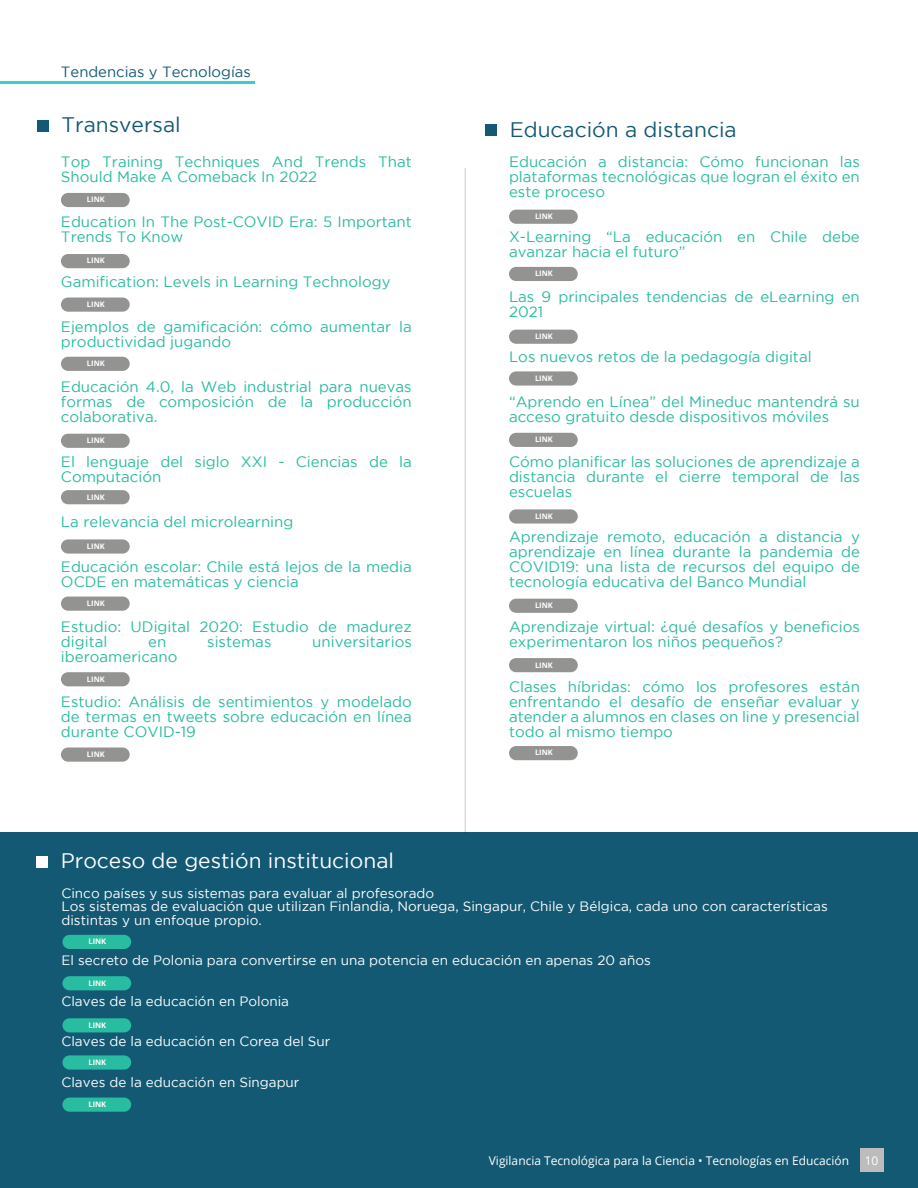
<style>
.page{position:relative;width:918px;height:1188px;background:#fff}
.page>*{position:absolute;margin:0;border:0;box-sizing:border-box;transform-origin:0 0}
.t1{font:21px "Gotham";color:#135973}
.t2{font:21px "Gotham";color:#fff}
.t3{font:15px/15px "Gotham";color:#28bca0}
.t4{font:14.85px "Gotham";color:#135973}
.t5{font:13.5px/13.5px "Gotham";color:#fff}
.t6{font:12px "Open Sans";color:#fff}
.t7{font:700 7.5px "Open Sans";color:#fff}
</style>
<div class="page">
<div style="left:0;top:833px;width:918px;height:355px;background:#135973"></div>
<div style="left:62px;top:976px;width:69px;height:14px;background:#28bca0;border-radius:7px"></div>
<div style="left:62px;top:1018px;width:69px;height:14px;background:#28bca0;border-radius:7px"></div>
<div style="left:62px;top:1055px;width:69px;height:15px;background:#28bca0;border-radius:7px"></div>
<div style="left:62px;top:1098px;width:69px;height:14px;background:#28bca0;border-radius:7px"></div>
<div style="left:37px;top:856px;width:11px;height:11px;background:#fff"></div>
<hr style="left:465px;top:168px;width:1px;height:666px;background:#001c17">
<div style="left:61px;top:193px;width:69px;height:14px;background:#939392;border-radius:7px"></div>
<div style="left:509px;top:210px;width:69px;height:14px;background:#939392;border-radius:7px"></div>
<div style="left:509px;top:267px;width:69px;height:14px;background:#939392;border-radius:7px"></div>
<div style="left:509px;top:330px;width:69px;height:14px;background:#939392;border-radius:7px"></div>
<div style="left:509px;top:371px;width:69px;height:15px;background:#939392;border-radius:7px"></div>
<div style="left:509px;top:433px;width:69px;height:14px;background:#939392;border-radius:7px"></div>
<div style="left:509px;top:509px;width:69px;height:15px;background:#939392;border-radius:7px"></div>
<div style="left:509px;top:599px;width:69px;height:14px;background:#939392;border-radius:7px"></div>
<div style="left:509px;top:658px;width:69px;height:14px;background:#939392;border-radius:7px"></div>
<div style="left:509px;top:746px;width:69px;height:14px;background:#939392;border-radius:7px"></div>
<div style="left:61px;top:254px;width:69px;height:14px;background:#939392;border-radius:7px"></div>
<div style="left:61px;top:298px;width:69px;height:14px;background:#939392;border-radius:7px"></div>
<div style="left:61px;top:357px;width:69px;height:14px;background:#939392;border-radius:7px"></div>
<div style="left:61px;top:434px;width:69px;height:14px;background:#939392;border-radius:7px"></div>
<div style="left:61px;top:490px;width:69px;height:14px;background:#939392;border-radius:7px"></div>
<div style="left:61px;top:539px;width:69px;height:15px;background:#939392;border-radius:7px"></div>
<div style="left:61px;top:597px;width:69px;height:14px;background:#939392;border-radius:7px"></div>
<div style="left:61px;top:672px;width:69px;height:14px;background:#939392;border-radius:7px"></div>
<div style="left:61px;top:748px;width:69px;height:14px;background:#939392;border-radius:7px"></div>
<hr style="left:0;top:81px;width:254px;height:3px;background:#34d2ca">
<div style="left:37px;top:120px;width:12px;height:11px;background:#135973"></div>
<div style="left:486px;top:125px;width:11px;height:11px;background:#135973"></div>
<div style="left:860px;top:1148px;width:24px;height:24px;background:#bcbcbc"></div>
<div style="left:62px;top:935px;width:69px;height:14px;background:#28bca0;border-radius:7px"></div>
<p class="t4" style="left:61px;top:63px;width:191px">Tendencias y Tecnologías</p>
<h1 class="t1" style="left:62px;top:113px;width:121px">Transversal</h1>
<p class="t3" style="left:61px;top:154px;width:352px">Top Training Techniques And Trends That<br>Should Make A Comeback In 2022</p>
<p class="t3" style="left:61px;top:214px;width:352px">Education In The Post-COVID Era: 5 Important<br>Trends To Know</p>
<p class="t3" style="left:61px;top:274px;width:331px">Gamification: Levels in Learning Technology</p>
<p class="t3" style="left:61px;top:319px;width:352px">Ejemplos de gamificación: cómo aumentar la productividad jugando</p>
<p class="t3" style="left:61px;top:379px;width:352px;text-align:justify">Educación 4.0, la Web industrial para nuevas formas de composición de la producción colaborativa.</p>
<p class="t3" style="left:61px;top:454px;width:352px">El lenguaje del siglo XXI - Ciencias de la<br>Computación</p>
<p class="t3" style="left:61px;top:514px;width:234px">La relevancia del microlearning</p>
<p class="t3" style="left:61px;top:559px;width:352px">Educación escolar: Chile está lejos de la media<br>OCDE en matemáticas y ciencia</p>
<p class="t3" style="left:61px;top:619px;width:352px">Estudio: UDigital 2020: Estudio de madurez digital</p>
<p class="t7" style="left:87px;top:194px;width:19px">LINK</p>
<p class="t7" style="left:87px;top:255px;width:19px">LINK</p>
<p class="t7" style="left:87px;top:299px;width:19px">LINK</p>
<p class="t7" style="left:87px;top:358px;width:19px">LINK</p>
<p class="t7" style="left:87px;top:435px;width:19px">LINK</p>
<p class="t7" style="left:87px;top:492px;width:19px">LINK</p>
<p class="t7" style="left:87px;top:541px;width:19px">LINK</p>
<p class="t7" style="left:87px;top:598px;width:19px">LINK</p>
<p class="t3" style="left:148px;top:634px;width:20px">en</p>
<p class="t3" style="left:207px;top:634px;width:66px">sistemas</p>
<p class="t3" style="left:312px;top:634px;width:101px">universitarios</p>
<p class="t3" style="left:61px;top:649px;width:118px">iberoamericano</p>
<p class="t3" style="left:61px;top:694px;width:352px;text-align:justify">Estudio: Análisis de sentimientos y modelado de termas en tweets sobre educación en línea durante COVID-19</p>
<p class="t7" style="left:87px;top:674px;width:19px">LINK</p>
<p class="t7" style="left:87px;top:749px;width:19px">LINK</p>
<h1 class="t2" style="left:61px;top:849px;width:335px">Proceso de gestión institucional</h1>
<h1 class="t1" style="left:510px;top:118px;width:229px">Educación a distancia</h1>
<p class="t3" style="left:509px;top:154px;width:352px;text-align:justify">Educación a distancia: Cómo funcionan las plataformas tecnológicas que logran el éxito en este proceso</p>
<p class="t3" style="left:509px;top:229px;width:352px">X-Learning “La educación en Chile debe avanzar hacia el futuro”</p>
<p class="t3" style="left:509px;top:289px;width:352px">Las 9 principales tendencias de eLearning en<br>2021</p>
<p class="t3" style="left:509px;top:349px;width:304px">Los nuevos retos de la pedagogía digital</p>
<p class="t3" style="left:509px;top:394px;width:352px">“Aprendo en Línea” del Mineduc mantendrá su acceso gratuito desde dispositivos móviles</p>
<p class="t3" style="left:509px;top:454px;width:352px;text-align:justify">Cómo planificar las soluciones de aprendizaje a distancia durante el cierre temporal de las escuelas</p>
<p class="t3" style="left:509px;top:529px;width:352px;text-align:justify">Aprendizaje remoto, educación a distancia y aprendizaje en línea durante la pandemia de COVID19: una lista de recursos del equipo de tecnología educativa del Banco Mundial</p>
<p class="t3" style="left:509px;top:619px;width:352px">Aprendizaje virtual: ¿qué desafíos y beneficios experimentaron los niños pequeños?</p>
<p class="t3" style="left:509px;top:679px;width:352px;text-align:justify">Clases híbridas: cómo los profesores están enfrentando el desafío de enseñar evaluar y atender a alumnos en clases on line y presencial todo al mismo tiempo</p>
<p class="t7" style="left:535px;top:211px;width:19px">LINK</p>
<p class="t7" style="left:535px;top:268px;width:19px">LINK</p>
<p class="t7" style="left:535px;top:331px;width:19px">LINK</p>
<p class="t7" style="left:535px;top:373px;width:19px">LINK</p>
<p class="t7" style="left:535px;top:434px;width:19px">LINK</p>
<p class="t7" style="left:535px;top:511px;width:19px">LINK</p>
<p class="t7" style="left:535px;top:600px;width:19px">LINK</p>
<p class="t7" style="left:535px;top:660px;width:19px">LINK</p>
<p class="t7" style="left:535px;top:747px;width:19px">LINK</p>
<p class="t5" style="left:61px;top:886px;width:768px">Cinco países y sus sistemas para evaluar al profesorado<br>Los sistemas de evaluación que utilizan Finlandia, Noruega, Singapur, Chile y Bélgica, cada uno con características distintas y un enfoque propio.</p>
<p class="t5" style="left:61px;top:954px;width:591px">El secreto de Polonia para convertirse en una potencia en educación en apenas 20 años</p>
<p class="t5" style="left:61px;top:994px;width:229px">Claves de la educación en Polonia</p>
<p class="t5" style="left:61px;top:1035px;width:270px">Claves de la educación en Corea del Sur</p>
<p class="t5" style="left:61px;top:1075px;width:239px">Claves de la educación en Singapur</p>
<p class="t7" style="left:88px;top:936px;width:19px">LINK</p>
<p class="t7" style="left:88px;top:978px;width:19px">LINK</p>
<p class="t7" style="left:88px;top:1020px;width:19px">LINK</p>
<p class="t7" style="left:88px;top:1057px;width:19px">LINK</p>
<p class="t7" style="left:88px;top:1099px;width:19px">LINK</p>
<p class="t6" style="left:489px;top:1153px;width:362px">Vigilancia Tecnológica para la Ciencia • Tecnologías en Educación</p>
<p class="t6" style="left:865px;top:1153px;width:15px">10</p>
</div>
